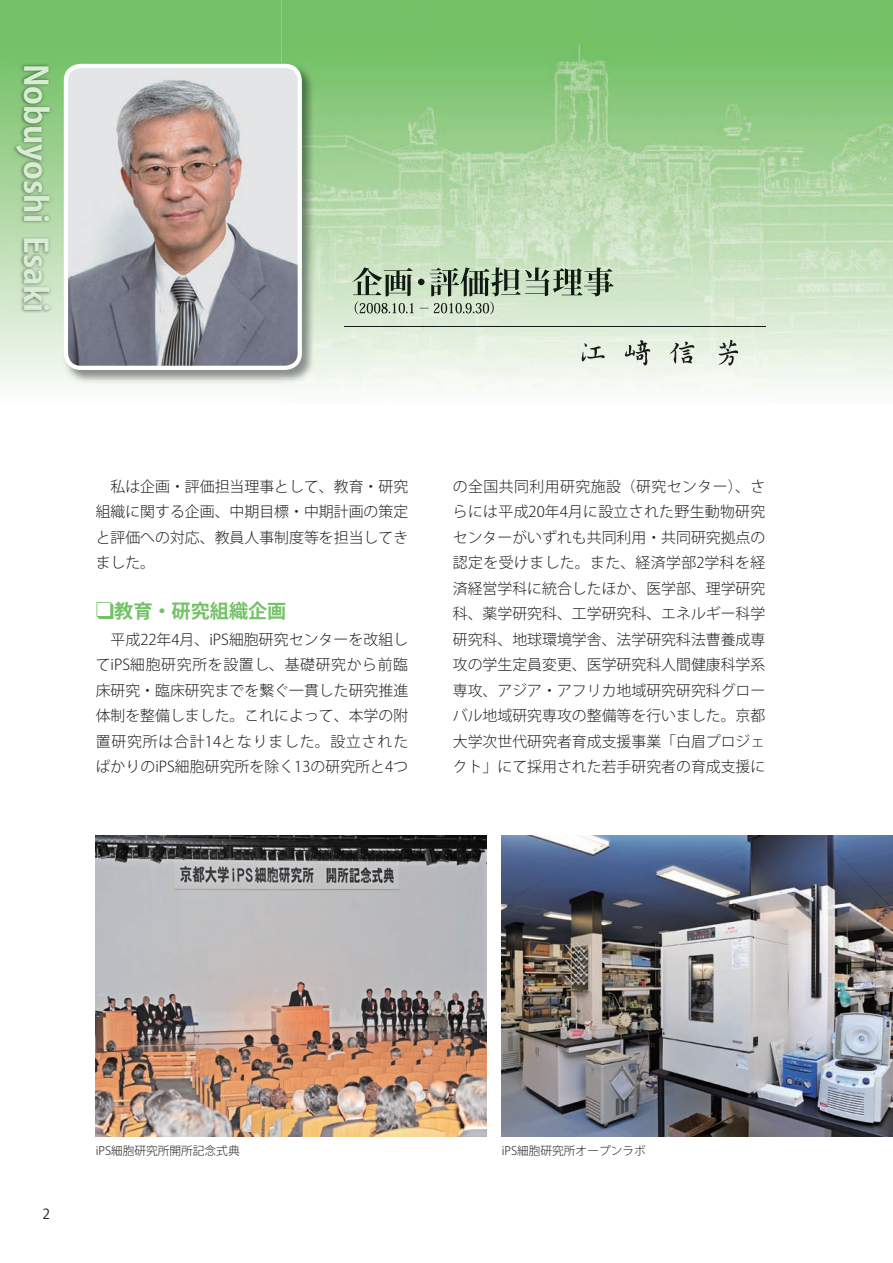
<style>
.page{position:relative;width:893px;height:1263px;background:#fff}
.page>*{position:absolute;margin:0;border:0;box-sizing:border-box;transform-origin:0 0}
.t1{font:700 31.95px "Koz Go Pro";color:#daecd4}
.t2{font:700 19.2px "Koz Go Pro";color:#74c267}
.t3{font:300 14.85px/25.5px "Koz Go Pro";color:#231f20;text-align:justify}
.t4{font:13.8px "Koz Go Pro";color:#231f20}
.t5{font:300 11.7px "Koz Go Pro";color:#231f20}
</style>
<div class="page">
<svg style="left:0;top:0;width:282px;height:387px;background:#93cf88"></svg>
<img style="left:282px;top:0;width:611px;height:390px">
<img style="left:62px;top:62px;width:254px;height:322px">
<svg style="left:64px;top:64px;width:238px;height:306px;background:#b7b0b2"></svg>
<img style="left:12px;top:62px;width:41px;height:252px">
<img style="left:344px;top:326px;width:421px;height:1px">
<img style="left:352px;top:267px;width:262px;height:29px">
<img style="left:355px;top:301px;width:139px;height:13px">
<img style="left:581px;top:340px;width:157px;height:26px">
<img style="left:625px;top:340px;width:25px;height:25px">
<img style="left:96px;top:836px;width:391px;height:300px">
<img style="left:502px;top:836px;width:391px;height:300px">
<h1 class="t1" style="left:56px;top:64px;width:250px;rotate:90deg">Nobuyoshi Esaki</h1>
<p class="t3" style="left:96px;top:473px;width:314px">　私は企画・評価担当理事として、教育・研究組織に関する企画、中期目標・中期計画の策定と評価への対応、教員人事制度等を担当してきました。</p>
<p class="t2" style="left:96px;top:598px;width:192px">❑教育・研究組織企画</p>
<p class="t3" style="left:96px;top:626px;width:314px">　平成22年4月、iPS細胞研究センターを改組してiPS細胞研究所を設置し、基礎研究から前臨床研究・臨床研究までを繋ぐ一貫した研究推進体制を整備しました。これによって、本学の附置研究所は合計14となりました。設立されたばかりのiPS細胞研究所を除く13の研究所と4つ</p>
<p class="t3" style="left:453px;top:473px;width:314px">の全国共同利用研究施設（研究センター）、さらには平成20年4月に設立された野生動物研究センターがいずれも共同利用・共同研究拠点の認定を受けました。また、経済学部2学科を経済経営学科に統合したほか、医学部、理学研究科、薬学研究科、工学研究科、エネルギー科学研究科、地球環境学舎、法学研究科法曹養成専攻の学生定員変更、医学研究科人間健康科学系専攻、アジア・アフリカ地域研究研究科グローバル地域研究専攻の整備等を行いました。京都大学次世代研究者育成支援事業「白眉プロジェクト」にて採用された若手研究者の育成支援に</p>
<p class="t4" style="left:43px;top:1205px;width:9px">2</p>
<p class="t5" style="left:96px;top:1143px;width:146px">iPS細胞研究所開所記念式典</p>
<p class="t5" style="left:502px;top:1143px;width:146px">iPS細胞研究所オープンラボ</p>
</div>
